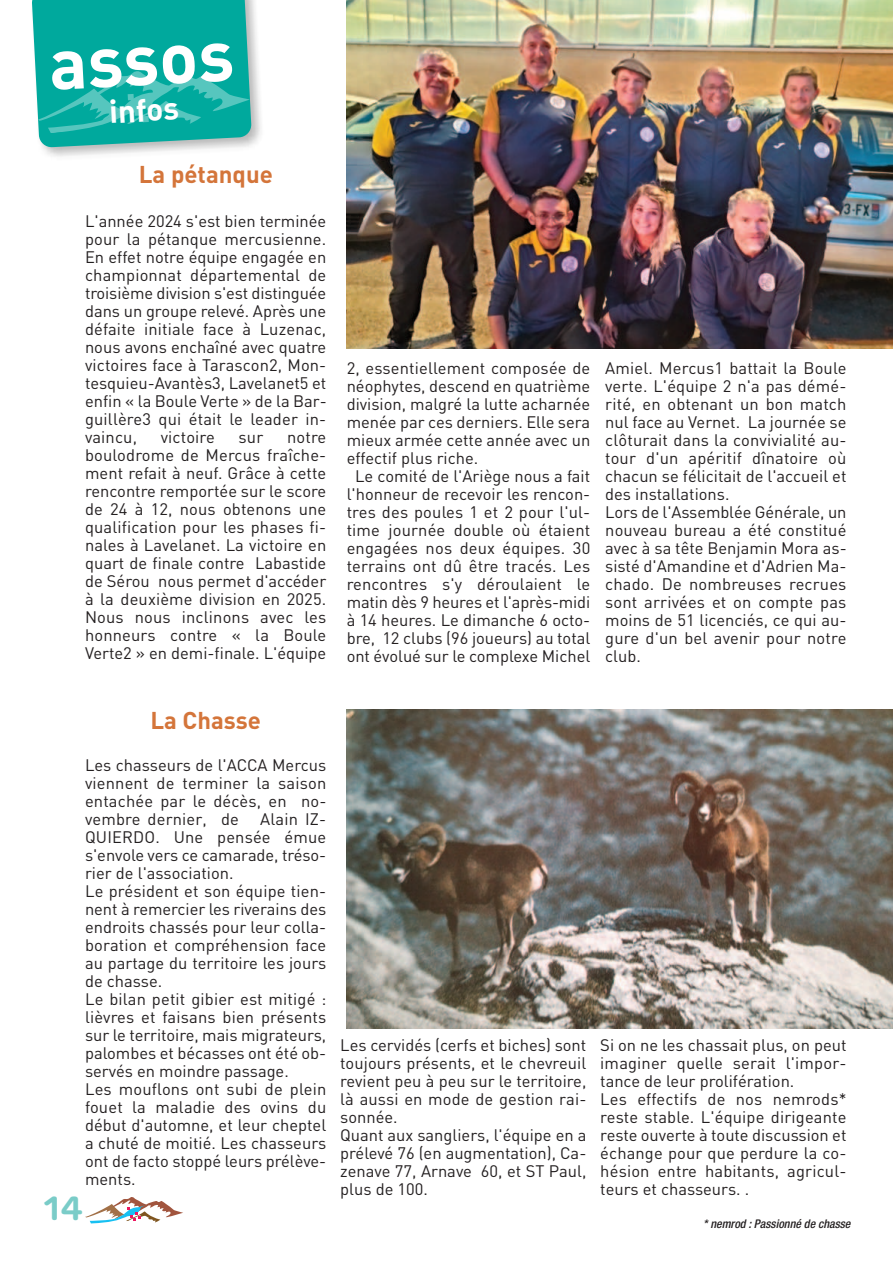
<style>
.page{position:relative;width:893px;height:1263px;background:#fff}
.page>*{position:absolute;margin:0;border:0;box-sizing:border-box;transform-origin:0 0}
.t1{font:72px "DIN Bold Alternate";color:#fff}
.t2{font:600 36px "Omnes";color:#7accc8}
.t3{font:31.5px "DIN Bold Alternate";color:#fff}
.t4{font:700 24px "DIN";color:#d4753a}
.t5{font:16.5px/18px "DIN";color:#231f20}
.t6{font:italic 500 condensed 12px "Helvetica Neue LT Pro";color:#231f20}
</style>
<div class="page">
<svg style="left:85px;top:1197px;width:98px;height:26px"></svg>
<svg style="left:32px;top:0;width:220px;height:148px;background:#19afa5"></svg>
<img style="left:346px;top:0;width:547px;height:349px">
<img style="left:346px;top:709px;width:547px;height:319px">
<h1 class="t1" style="left:47px;top:36px;width:187px;rotate:-3deg">assos</h1>
<h3 class="t3" style="left:109px;top:99px;width:71px;rotate:-3deg">infos</h3>
<h3 class="t4" style="left:139px;top:164px;width:136px">La pétanque</h3>
<p class="t5" style="left:85px;top:213px;width:243px;text-align:justify">L'année 2024 s'est bien terminée pour la pétanque mercusienne.<br>En effet notre équipe engagée en championnat départemental de troisième division s'est distinguée dans un groupe relevé. Après une défaite initiale face à Luzenac, nous avons enchaîné avec quatre victoires face à Tarascon2, Mon&shy;tesquieu-Avantès3, Lavelanet5 et enfin « la Boule Verte » de la Bar&shy;guillère3 qui était le leader in&shy;vaincu,</p>
<p class="t5" style="left:161px;top:429px;width:56px">victoire</p>
<p class="t5" style="left:239px;top:429px;width:26px">sur</p>
<p class="t5" style="left:85px;top:429px;width:243px;text-align:justify;text-indent:202px">notre boulodrome de Mercus fraîche&shy;ment refait à neuf. Grâce à cette rencontre remportée sur le score de 24 à 12, nous obtenons une qualification pour les phases fi&shy;nales à Lavelanet. La victoire en quart de finale contre Labastide de Sérou nous permet d'accéder à la deuxième division en 2025.<br>Nous nous inclinons avec les honneurs contre « la Boule Verte2 » en demi-finale. L'équipe</p>
<p class="t5" style="left:347px;top:360px;width:245px">2, essentiellement composée de</p>
<p class="t5" style="left:347px;top:378px;width:245px">néophytes, descend en quatrième</p>
<p class="t5" style="left:347px;top:396px;width:245px">division, malgré la lutte acharnée</p>
<p class="t5" style="left:347px;top:414px;width:245px">menée par ces derniers. Elle sera</p>
<p class="t5" style="left:347px;top:432px;width:245px">mieux armée cette année avec un</p>
<p class="t5" style="left:347px;top:450px;width:133px">effectif plus riche.</p>
<p class="t5" style="left:355px;top:468px;width:237px">Le comité de l'Ariège nous a fait</p>
<p class="t5" style="left:347px;top:486px;width:245px">l'honneur de recevoir les rencon-</p>
<p class="t5" style="left:347px;top:504px;width:245px">tres des poules 1 et 2 pour l'ul-</p>
<p class="t5" style="left:347px;top:522px;width:245px">time journée double où étaient</p>
<p class="t5" style="left:347px;top:540px;width:245px">engagées nos deux équipes. 30</p>
<p class="t5" style="left:347px;top:558px;width:245px">terrains ont dû être tracés. Les</p>
<p class="t5" style="left:347px;top:576px;width:245px">rencontres s'y déroulaient le</p>
<p class="t5" style="left:347px;top:594px;width:245px">matin dès 9 heures et l'après-midi</p>
<p class="t5" style="left:347px;top:612px;width:245px">à 14 heures. Le dimanche 6 octo-</p>
<p class="t5" style="left:347px;top:630px;width:245px">bre, 12 clubs (96 joueurs) au total</p>
<p class="t5" style="left:347px;top:648px;width:245px">ont évolué sur le complexe Michel</p>
<p class="t5" style="left:605px;top:360px;width:243px">Amiel. Mercus1 battait la Boule verte. L'équipe 2 n'a pas démé&shy;rité, en obtenant un bon match nul face au Vernet. La journée se clôturait dans la convivialité au&shy;tour d'un apéritif dînatoire où chacun se félicitait de l'accueil et des installations.<br>Lors de l'Assemblée Générale, un nouveau bureau a été constitué avec à sa tête Benjamin Mora as&shy;sisté d'Amandine et d'Adrien Ma&shy;chado. De nombreuses recrues sont arrivées et on compte pas moins de 51 licenciés, ce qui au&shy;gure d'un bel avenir pour notre club.</p>
<h3 class="t4" style="left:150px;top:710px;width:112px">La Chasse</h3>
<p class="t5" style="left:85px;top:757px;width:243px;text-align:justify">Les chasseurs de l'ACCA Mercus viennent de terminer la saison entachée par le décès, en no&shy;vembre dernier, de</p>
<p class="t5" style="left:85px;top:811px;width:243px;text-indent:175px">Alain IZ-<br>QUIERDO. Une pensée émue s'envole vers ce camarade, tréso&shy;rier de l'association.<br>Le président et son équipe tien&shy;nent à remercier les riverains des endroits chassés pour leur colla&shy;boration et compréhension face au partage du territoire les jours de chasse.<br>Le bilan petit gibier est mitigé : lièvres et faisans bien présents sur le territoire, mais migrateurs, palombes et bécasses ont été ob&shy;servés en moindre passage.<br>Les mouflons ont subi de plein fouet la maladie des ovins du début d'automne, et leur cheptel a chuté de moitié. Les chasseurs ont de facto stoppé leurs prélève&shy;ments.</p>
<h2 class="t2" style="left:43px;top:1187px;width:41px">14</h2>
<p class="t5" style="left:340px;top:1037px;width:248px">Les cervidés (cerfs et biches) sont toujours présents, et le chevreuil revient peu à peu sur le territoire, là aussi en mode de gestion rai&shy;sonnée.<br>Quant aux sangliers, l'équipe en a prélevé 76 (en augmentation), Ca&shy;zenave 77, Arnave 60, et ST Paul, plus de 100.</p>
<p class="t5" style="left:600px;top:1037px;width:248px">Si on ne les chassait plus, on peut imaginer quelle serait l'impor&shy;tance de leur prolifération.<br>Les effectifs de nos nemrods* reste stable. L'équipe dirigeante reste ouverte à toute discussion et échange pour que perdure la co&shy;hésion entre habitants, agricul&shy;teurs et chasseurs. .</p>
<p class="t6" style="left:703px;top:1219px;width:149px">* nemrod : Passionné de chasse</p>
</div>
